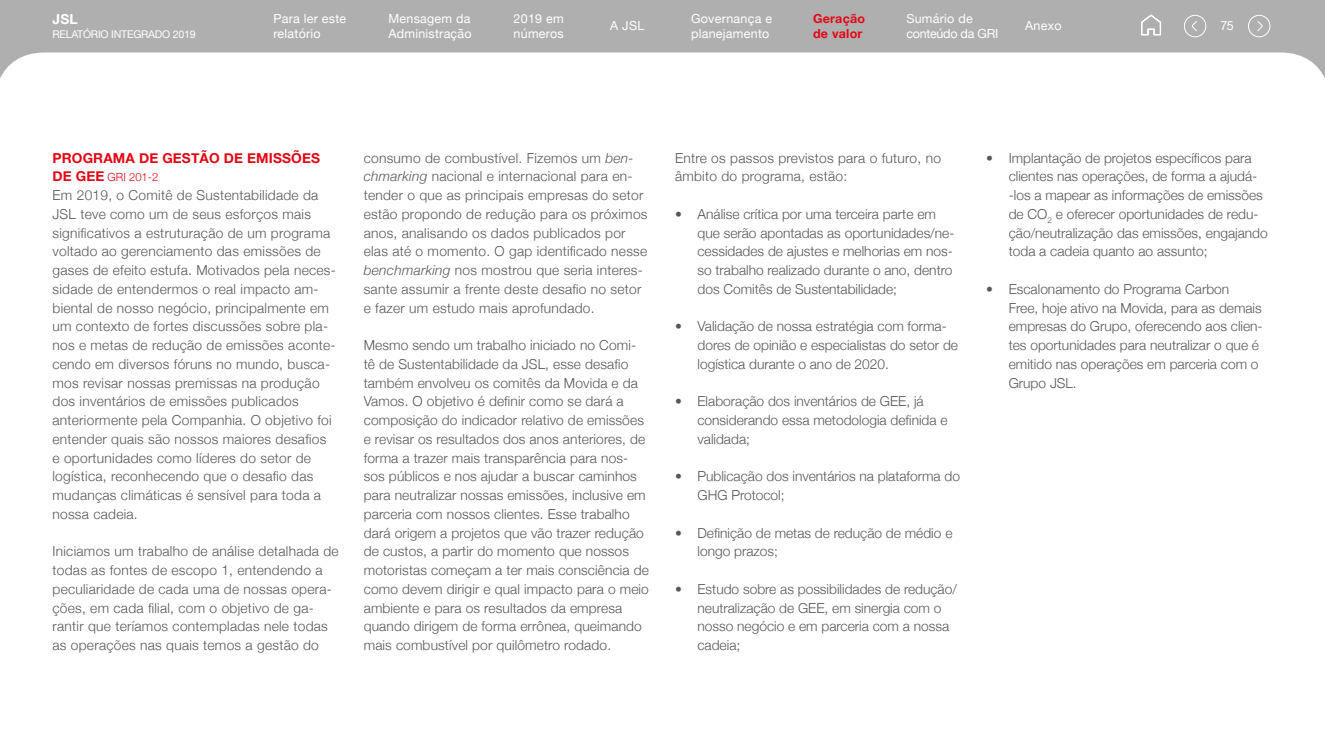
<style>
.page{position:relative;width:1325px;height:750px;background:#fff}
.page>*{position:absolute;margin:0;border:0;box-sizing:border-box;transform-origin:0 0}
.mancha_txt{font:300 13.75px/18.8px "Helvetica Neue";letter-spacing:.01em;color:#55575a}
.titulo{font:700 13.75px "Helvetica Neue";letter-spacing:.01em;color:#e30613}
.t1{font:700 13.75px "Helvetica Neue";color:#fff}
.t2{font:12.5px/15px "Helvetica Neue";letter-spacing:.02em;color:#fff}
.t3{font:12.5px/15px "Helvetica Neue";letter-spacing:-.02em;color:#fff}
.t4{font:700 12.5px/15px "Helvetica Neue";letter-spacing:.02em;color:#e30613}
.titulo-2{font:300 11.25px "Helvetica Neue";color:#e30613}
.t5{font:10.62px "Helvetica Neue";letter-spacing:-.02em;color:#fff}
.s1{font-weight:700;font-size:13.75px}
.s2{font-style:italic}
</style>
<div class="page">
<svg style="left:0;top:0;width:1325px;height:78px;fill:#b0afaf"></svg>
<div style="left:1184px;top:15px;width:22px;height:22px;border:1px solid #fff;border-radius:50%"></div>
<svg style="left:1191px;top:20px;width:7px;height:12px"></svg>
<div style="left:1248px;top:15px;width:22px;height:22px;border:1px solid #fff;border-radius:50%"></div>
<svg style="left:1257px;top:20px;width:6px;height:12px"></svg>
<svg style="left:1141px;top:15px;width:20px;height:20px"></svg>
<p class="t1" style="left:52px;top:9px;width:27px">JSL</p>
<p class="t5" style="left:52px;top:26px;width:145px">RELATÓRIO INTEGRADO 2019</p>
<p class="t2" style="left:691px;top:12px;width:82px">Governança e planejamento</p>
<p class="t4" style="left:813px;top:11px;width:54px">Geração de valor</p>
<p class="t3" style="left:906px;top:12px;width:93px">Sumário de conteúdo da GRI</p>
<p class="t2" style="left:1025px;top:19px;width:38px">Anexo</p>
<p class="t2" style="left:273px;top:12px;width:74px">Para ler este relatório</p>
<p class="t2" style="left:610px;top:19px;width:36px">A JSL</p>
<p class="t2" style="left:1220px;top:18px;width:15px">75</p>
<p class="t2" style="left:388px;top:12px;width:85px">Mensagem da<br>Administração</p>
<p class="t2" style="left:514px;top:12px;width:52px">2019 em números</p>
<p class="titulo" style="left:52px;top:147px;width:269px">PROGRAMA DE GESTÃO DE EMISSÕES</p>
<p class="titulo-2" style="left:52px;top:168px;width:107px"><span class="s1">DE GEE</span> GRI 201-2</p>
<p class="mancha_txt" style="left:52px;top:185px;width:285px">Em 2019, o Comitê de Sustentabilidade da JSL teve como um de seus esforços mais significativos a estruturação de um programa voltado ao gerenciamento das emissões de gases de efeito estufa. Motivados pela neces&shy;sidade de entendermos o real impacto am&shy;biental de nosso negócio, principalmente em um contexto de fortes discussões sobre pla&shy;nos e metas de redução de emissões aconte&shy;cendo em diversos fóruns no mundo, busca&shy;mos revisar nossas premissas na produção dos inventários de emissões publicados anteriormente pela Companhia. O objetivo foi entender quais são nossos maiores desafios e oportunidades como líderes do setor de logística, reconhecendo que o desafio das mudanças climáticas é sensível para toda a nossa cadeia.</p>
<p class="mancha_txt" style="left:52px;top:541px;width:288px">Iniciamos um trabalho de análise detalhada de todas as fontes de escopo 1, entendendo a peculiaridade de cada uma de nossas opera&shy;ções, em cada filial, com o objetivo de ga&shy;rantir que teríamos contempladas nele todas as operações nas quais temos a gestão do</p>
<p class="mancha_txt" style="left:364px;top:147px;width:285px">consumo de combustível. Fizemos um <span class="s2">ben&shy;chmarking</span> nacional e internacional para en&shy;tender o que as principais empresas do setor estão propondo de redução para os próximos anos, analisando os dados publicados por elas até o momento. O gap identificado nesse <span class="s2">benchmarking</span> nos mostrou que seria interes&shy;sante assumir a frente deste desafio no setor e fazer um estudo mais aprofundado.</p>
<p class="mancha_txt" style="left:364px;top:335px;width:287px">Mesmo sendo um trabalho iniciado no Comi&shy;tê de Sustentabilidade da JSL, esse desafio também envolveu os comitês da Movida e da Vamos. O objetivo é definir como se dará a composição do indicador relativo de emissões e revisar os resultados dos anos anteriores, de forma a trazer mais transparência para nos&shy;sos públicos e nos ajudar a buscar caminhos para neutralizar nossas emissões, inclusive em parceria com nossos clientes. Esse trabalho dará origem a projetos que vão trazer redução de custos, a partir do momento que nossos motoristas começam a ter mais consciência de como devem dirigir e qual impacto para o meio ambiente e para os resultados da empresa quando dirigem de forma errônea, queimando mais combustível por quilômetro rodado.</p>
<p class="mancha_txt" style="left:675px;top:147px;width:267px">Entre os passos previstos para o futuro, no âmbito do programa, estão:</p>
<p class="mancha_txt" style="left:698px;top:203px;width:258px;text-indent:-22px">• Análise crítica por uma terceira parte em que serão apontadas as oportunidades/ne&shy;cessidades de ajustes e melhorias em nos&shy;so trabalho realizado durante o ano, dentro dos Comitês de Sustentabilidade;</p>
<p class="mancha_txt" style="left:698px;top:316px;width:262px;text-indent:-22px">• Validação de nossa estratégia com forma&shy;dores de opinião e especialistas do setor de logística durante o ano de 2020.</p>
<p class="mancha_txt" style="left:698px;top:391px;width:252px;text-indent:-22px">• Elaboração dos inventários de GEE, já considerando essa metodologia definida e validada;</p>
<p class="mancha_txt" style="left:698px;top:466px;width:264px;text-indent:-22px">• Publicação dos inventários na plataforma do<br>GHG Protocol;</p>
<p class="mancha_txt" style="left:698px;top:522px;width:256px;text-indent:-22px">• Definição de metas de redução de médio e longo prazos;</p>
<p class="mancha_txt" style="left:698px;top:578px;width:261px;text-indent:-22px">• Estudo sobre as possibilidades de redução/ neutralização de GEE, em sinergia com o nosso negócio e em parceria com a nossa cadeia;</p>
<p class="mancha_txt" style="left:1009px;top:147px;width:261px;text-indent:-22px">• Implantação de projetos específicos para clientes nas operações, de forma a ajudá--los a mapear as informações de emissões de CO<sub>2</sub> e oferecer oportunidades de redu&shy;ção/neutralização das emissões, engajando toda a cadeia quanto ao assunto;</p>
<p class="mancha_txt" style="left:1009px;top:278px;width:255px;text-indent:-22px">• Escalonamento do Programa Carbon<br>Free, hoje ativo na Movida, para as demais empresas do Grupo, oferecendo aos clien&shy;tes oportunidades para neutralizar o que é emitido nas operações em parceria com o Grupo JSL.</p>
</div>
